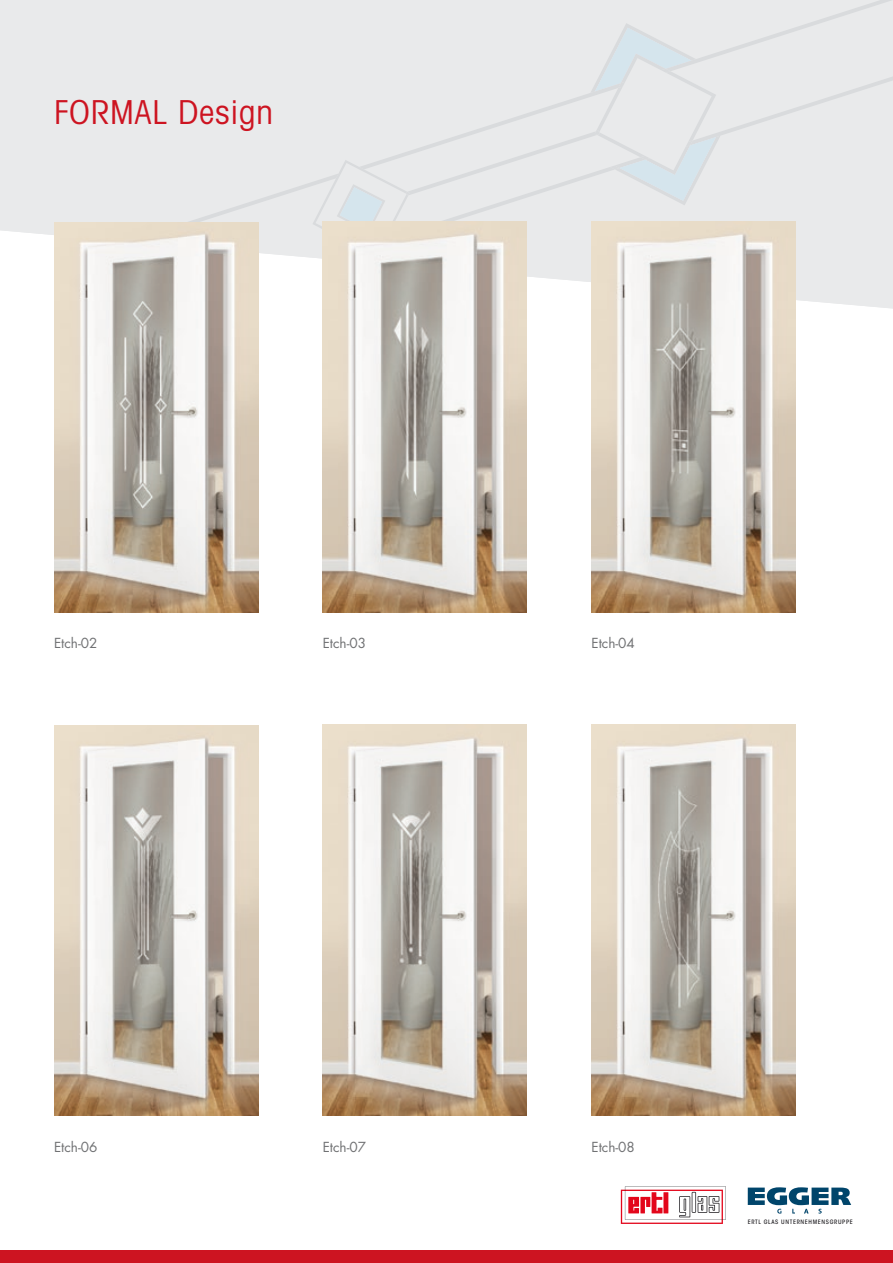
<style>
.page{position:relative;width:893px;height:1263px;background:#fff}
.page>*{position:absolute;margin:0;border:0;box-sizing:border-box;transform-origin:0 0}
.t1{font:condensed 33px "Avant Garde";letter-spacing:.03em;color:#cd1421}
.t2{font:13.5px "Futura CE";color:#707173}
.t3{font:500 condensed 6px "ITC Avant Garde Std";letter-spacing:.105em;color:#1a181c}
</style>
<div class="page">
<div style="left:0;top:0;width:71px;height:235px;background:#e9eaeb"></div>
<svg style="left:71px;top:0;width:822px;height:308px;background:#e8e9ea"></svg>
<div style="left:0;top:1250px;width:893px;height:13px;background:#cd1421"></div>
<img style="left:54px;top:223px;width:204px;height:389px">
<img style="left:54px;top:726px;width:204px;height:389px">
<img style="left:322px;top:221px;width:204px;height:391px">
<img style="left:322px;top:725px;width:204px;height:390px">
<img style="left:591px;top:221px;width:204px;height:391px">
<img style="left:591px;top:725px;width:204px;height:390px">
<svg style="left:621px;top:1186px;width:105px;height:38px"></svg>
<svg style="left:748px;top:1187px;width:103px;height:27px"></svg>
<h1 class="t1" style="left:54px;top:91px;width:220px">FORMAL Design</h1>
<p class="t2" style="left:54px;top:634px;width:45px">Etch-02</p>
<p class="t2" style="left:54px;top:1138px;width:45px">Etch-06</p>
<p class="t2" style="left:323px;top:634px;width:45px">Etch-03</p>
<p class="t2" style="left:323px;top:1138px;width:45px">Etch-07</p>
<p class="t2" style="left:591px;top:634px;width:45px">Etch-04</p>
<p class="t2" style="left:591px;top:1138px;width:45px">Etch-08</p>
<p class="t3" style="left:748px;top:1218px;width:107px">ERTL GLAS UNTERNEHMENSGRUPPE</p>
</div>
